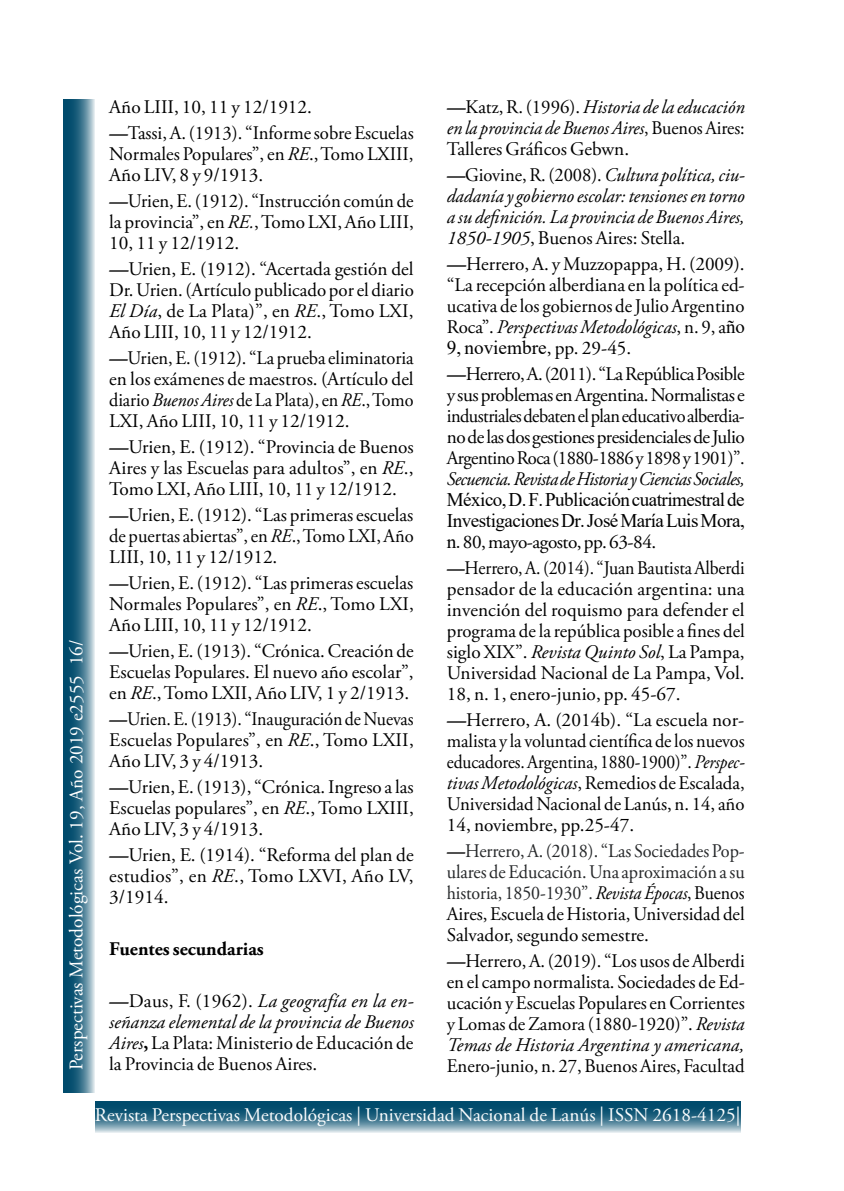
<style>
.page{position:relative;width:844px;height:1191px;background:#fff}
.page>*{position:absolute;margin:0;border:0;box-sizing:border-box;transform-origin:0 0}
.t1{font:19.25px/21px "Adobe Garamond Pro";color:#000;text-align:justify}
.t2{font:19.25px/21px "Adobe Garamond Pro";color:#000;text-align:justify;scale:.96 1}
.t3{font:19.25px/21px "Adobe Garamond Pro";color:#26282a;text-align:justify;scale:.95 1}
.t4{font:italic 19.25px/21px "Adobe Garamond Pro";letter-spacing:-.015em;color:#000;text-align:justify;scale:.96 1}
.t5{font:19.25px/21px "Adobe Garamond Pro";color:#000;text-align:justify;scale:.93 1}
.t6{font:19.25px "Adobe Garamond Pro";color:#fbfdfe}
.t7{font:19.25px/21px "Times New Roman";letter-spacing:-.025em;color:#000}
.t8{font:19.25px "Adobe Garamond Pro";color:#fff}
.t9{font:italic 19.25px "Adobe Garamond Pro";letter-spacing:-.015em;color:#000;scale:.95 1}
.t10{font:19.25px "Times New Roman";color:#000}
.t11{font:700 19.25px "Adobe Garamond Pro";color:#000}
.s1{font-weight:700;font-style:italic}
.s2{font-style:italic}
.s3{font-weight:700}
.s4{font-style:normal}
.s5{font-family:"Times New Roman"}
.s6{font-family:"Adobe Garamond Pro"}
.s7{font-weight:700;font-style:italic;color:#000}
.s8{font-style:italic;color:#000}
.s9{color:#000}
</style>
<div class="page">
<svg style="left:64px;top:99px;width:31px;height:993px;background:#457b93"></svg>
<svg style="left:95px;top:1101px;width:645px;height:32px;background:#437a92"></svg>
<p class="t8" style="left:65px;top:1070px;width:432px;rotate:-90deg">Perspectivas Metodológicas Vol. 19, Año 2019 e2555 16/</p>
<p class="t1" style="left:109px;top:95px;width:306px;line-height:25.9px">Año LIII, 10, 11 y 12/1912.<br><span class="s1">—</span>Tassi, A. (1913). “Informe sobre Escuelas</p>
<p class="t1" style="left:109px;top:144px;width:306px">Normales Populares”, en <span class="s2">RE</span>., Tomo LXIII,<br>Año LIV, 8 y 9/1913.</p>
<p class="t1" style="left:109px;top:191px;width:306px"><span class="s1">—</span>Urien, E. (1912). “Instrucción común de la provincia”, en <span class="s2">RE.</span>, Tomo LXI, Año LIII, 10, 11 y 12/1912.</p>
<p class="t1" style="left:109px;top:259px;width:306px"><span class="s1">—</span>Urien, E. (1912). “Acertada gestión del Dr. Urien. (Artículo publicado por el diario <span class="s2">El Día</span>, de La Plata)”, en <span class="s2">RE</span>., Tomo LXI, Año LIII, 10, 11 y 12/1912.</p>
<p class="t2" style="left:109px;top:348px;width:318px"><span class="s1">—</span>Urien, E. (1912). “La prueba eliminatoria en los exámenes de maestros. (Artículo del diario <span class="s2">Buenos Aires</span> de La Plata), en <span class="s2">RE</span>., Tomo LXI, Año LIII, 10, 11 y 12/1912.</p>
<p class="t1" style="left:109px;top:437px;width:306px"><span class="s1">—</span>Urien, E. (1912). “Provincia de Buenos Aires y las Escuelas para adultos”, en <span class="s2">RE</span>., Tomo LXI, Año LIII, 10, 11 y 12/1912.</p>
<p class="t1" style="left:109px;top:505px;width:306px"><span class="s1">—</span>Urien, E. (1912). “Las primeras escuelas de puertas abiertas”, en <span class="s2">RE</span>., Tomo LXI, Año LIII, 10, 11 y 12/1912.</p>
<p class="t1" style="left:109px;top:573px;width:306px"><span class="s1">—</span>Urien, E. (1912). “Las primeras escuelas Normales Populares”, en <span class="s2">RE</span>., Tomo LXI, Año LIII, 10, 11 y 12/1912.</p>
<p class="t1" style="left:109px;top:641px;width:306px"><span class="s1">—</span>Urien, E. (1913). “Crónica. Creación de Escuelas Populares. El nuevo año escolar”, en <span class="s2">RE</span>., Tomo LXII, Año LIV, 1 y 2/1913.</p>
<p class="t5" style="left:109px;top:709px;width:329px"><span class="s1">—</span>Urien. E. (1913). “Inauguración de Nuevas Escuelas Populares”, en <span class="s2">RE</span>., Tomo LXII, Año LIV, 3 y 4/1913.</p>
<p class="t1" style="left:109px;top:777px;width:306px"><span class="s1">—</span>Urien, E. (1913), “Crónica. Ingreso a las Escuelas populares”, en <span class="s2">RE</span>., Tomo LXIII, Año LIV, 3 y 4/1913.</p>
<p class="t1" style="left:109px;top:845px;width:306px"><span class="s1">—</span>Urien, E. (1914). “Reforma del plan de estudios”, en <span class="s2">RE</span>., Tomo LXVI, Año LV, 3/1914.</p>
<p class="t11" style="left:109px;top:937px;width:156px">Fuentes secundarias</p>
<p class="t1" style="left:109px;top:991px;width:306px"><span class="s1">—</span>Daus, F. (1962). <span class="s2">La geografía en la en&shy;señanza elemental de la provincia de Buenos Aires</span><span class="s3">,</span> La Plata: Ministerio de Educación de la Provincia de Buenos Aires.</p>
<p class="t1" style="left:446px;top:97px;width:299px"><span class="s1">—</span>Katz, R. (1996). <span class="s2">Historia de la educación en la provincia de Buenos Aires</span>, Buenos Aires:<br>Talleres Gráficos Gebwn.</p>
<p class="t4" style="left:446px;top:165px;width:312px"><span class="s3">—</span><span class="s4">Giovine, R. (2008).</span> Cultura política, ciu&shy;dadanía y gobierno escolar: tensiones en torno a su definición. La provincia de Buenos Aires, 1850-1905<span class="s4">, Buenos Aires: Stella.</span></p>
<p class="t1" style="left:446px;top:254px;width:299px"><span class="s1">—</span>Herrero, A. y Muzzopappa, H. (2009). “La recepción alberdiana en la política ed&shy;ucativa de los gobiernos de Julio Argentino Roca”. <span class="s2">Perspectivas Metodológicas</span>, n. 9, a<span class="s5">ño</span></p>
<p class="t10" style="left:446px;top:334px;width:186px">9, noviembre<span class="s6">, pp. 29-45.</span></p>
<p class="t1" style="left:446px;top:364px;width:299px"><span class="s1">—</span>Herrero, A. (2011). “La República Posible y sus problemas en Argentina. Normalistas e industriales debaten el plan educativo alberdia&shy;no de las dos gestiones presidenciales de Julio Argentino Roca (1880-1886 y 1898 y 1901)”.</p>
<p class="t9" style="left:446px;top:467px;width:315px">Secuencia. Revista de Historia y Ciencias Sociales,</p>
<p class="t7" style="left:446px;top:488px;width:299px">México, D. F. Publicación cuatrimestral de<br>Investigaciones Dr. José María Luis Mora,</p>
<p class="t1" style="left:446px;top:530px;width:299px;line-height:25.9px"><span class="s5">n.</span> 80, mayo-agosto, pp. 63-84.<br><span class="s1">—</span>Herrero, A. (2014). “Juan Bautista Alberdi</p>
<p class="t1" style="left:446px;top:579px;width:299px">pensador de la educación argentina: una invención del roquismo para defender el programa de la república posible a fines del siglo XIX”. <span class="s2">Revista Quinto Sol</span>, La Pampa, Universidad Nacional de La Pampa, Vol.<br>18, n. 1, enero-junio, pp. 45-67.</p>
<p class="t1" style="left:446px;top:710px;width:299px"><span class="s1">—</span>Herrero, A. (2014b). “La escuela nor&shy;malista y la voluntad científica de los nuevos educadores. Argentina, 1880-1900)”. <span class="s2">Perspec&shy;tivas Metodológicas</span>, Remedios de Escalada, Universidad Nacional de Lanús, n. 14, año 14, noviembre, pp.25-47.</p>
<p class="t3" style="left:446px;top:841px;width:315px"><span class="s7">—</span>Herrero, A. (2018). “Las Sociedades Pop&shy;ulares de Educación. Una aproximación a su historia, 1850-1930”. <span class="s8">Revista Épocas</span><span class="s9">, Buenos Aires, Escuela de Historia, Universidad del Salvador, segundo semestre.</span></p>
<p class="t2" style="left:446px;top:951px;width:312px"><span class="s1">—</span>Herrero, A. (2019). “Los usos de Alberdi en el campo normalista. Sociedades de Ed&shy;ucación y Escuelas Populares en Corrientes y Lomas de Zamora (1880-1920)”. <span class="s2">Revista Temas de Historia Argentina y americana,</span></p>
<p class="t1" style="left:446px;top:1056px;width:299px">Enero-junio, n. 27, Buenos Aires, Facultad</p>
<p class="t6" style="left:95px;top:1102px;width:646px">Revista Perspectivas Metodológicas | Universidad Nacional de Lanús | ISSN 2618-4125|</p>
</div>
